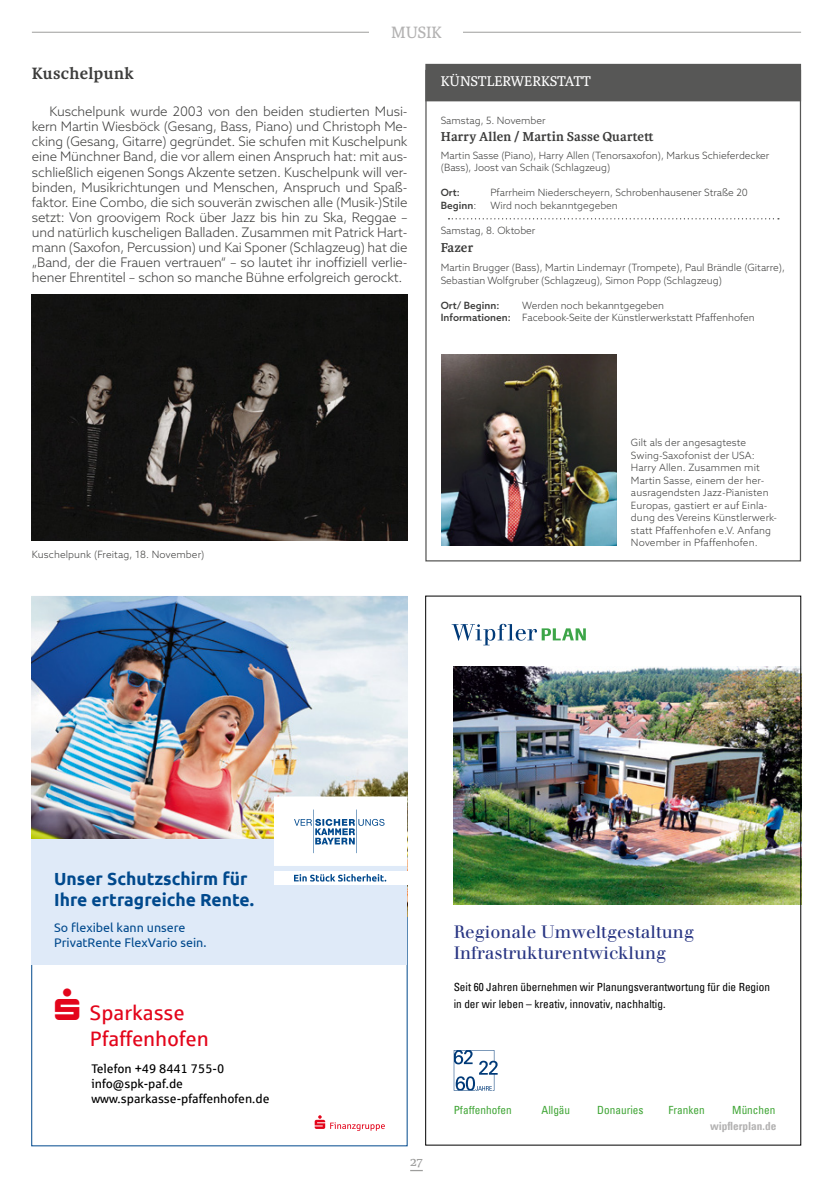
<style>
.page{position:relative;width:833px;height:1188px;background:#fff}
.page>*{position:absolute;margin:0;border:0;box-sizing:border-box;transform-origin:0 0}
.t1{font:20.88px/25.1px "Sparkasse Rg";color:#e3051b}
.t2{font:17.5px/21px "Walbaum";color:#283583}
.t3{font:700 17.5px/21.2px "Ubuntu";color:#00498d}
.t4{font:700 17.5px "Karmina";letter-spacing:.02em;color:#3c3c3b}
.t5{font:17.5px "Karmina";letter-spacing:-.005em;color:#b3b2b2}
.t6{font:15px "Karmina";color:#fff}
.t7{font:700 13.75px "Karmina";letter-spacing:.01em;color:#3c3c3b}
.t8{font:13.75px "Karmina";color:#9d9d9c}
.t9{font:300 13.12px/15px "Azo Sans";letter-spacing:-.01em;color:#3c3c3b;text-align:justify}
.t10{font:12.5px/15px "Sparkasse Rg";color:#000}
.t11{font:12.5px/15px "Ubuntu";color:#00498d}
.t12{font:condensed 11.25px/17.5px "Univers";color:#000}
.t13{font:condensed 11.25px "Univers";color:#3fa535}
.t14{font:700 condensed 11.25px "Univers LT Pro";color:#b3b2b2}
.t15{font:300 10px/12.5px "Azo Sans";color:#3c3c3b}
.t16{font:500 10px "Azo Sans";color:#3c3c3b}
.s1{font-weight:300}
.s2{font-weight:500}
.s3{font-style:inherit}
</style>
<div class="page">
<hr style="left:32px;top:32px;width:769px;height:1px;background:#9d9d9c">
<div style="left:370px;top:26px;width:93px;height:12px;background:#fff"></div>
<div style="left:425px;top:64px;width:376px;height:37px;background:#575756"></div>
<svg style="left:448px;top:218px;width:331px;height:1px"></svg>
<img style="left:32px;top:294px;width:375px;height:246px">
<svg style="left:315px;top:1115px;width:70px;height:15px"></svg>
<img style="left:32px;top:596px;width:375px;height:243px">
<div style="left:32px;top:839px;width:375px;height:125px;background:#dfeaf8"></div>
<div style="left:274px;top:796px;width:133px;height:69px;background:#fff"></div>
<div style="left:274px;top:870px;width:133px;height:14px;background:#fff"></div>
<svg style="left:294px;top:809px;width:90px;height:43px"></svg>
<svg style="left:294px;top:874px;width:92px;height:7px"></svg>
<svg style="left:451px;top:623px;width:135px;height:22px"></svg>
<img style="left:454px;top:666px;width:345px;height:238px">
<svg style="left:454px;top:1050px;width:43px;height:40px"></svg>
<img style="left:442px;top:354px;width:175px;height:191px">
<h2 class="t5" style="left:391px;top:22px;width:52px">MUSIK</h2>
<h3 class="t6" style="left:441px;top:73px;width:152px">KÜNSTLERWERKSTATT</h3>
<p class="t15" style="left:441px;top:114px;width:106px">Samstag, 5. November</p>
<h3 class="t7" style="left:441px;top:129px;width:214px">Harry Allen / Martin Sasse Quartett</h3>
<p class="t15" style="left:441px;top:148px;width:330px">Martin Sasse (Piano), Harry Allen (Tenorsaxofon), Markus Schieferdecker (Bass), Joost van Schaik (Schlagzeug)</p>
<p class="t16" style="left:441px;top:186px;width:21px">Ort:</p>
<p class="t15" style="left:490px;top:186px;width:259px">Pfarrheim Niederscheyern, Schrobenhausener Straße 20</p>
<p class="t16" style="left:441px;top:198px;width:37px">Beginn<span class="s1">:</span></p>
<p class="t15" style="left:490px;top:198px;width:129px">Wird noch bekanntgegeben</p>
<p class="t15" style="left:441px;top:224px;width:96px">Samstag, 8. Oktober</p>
<h3 class="t7" style="left:441px;top:239px;width:34px">Fazer</h3>
<p class="t15" style="left:441px;top:261px;width:346px">Martin Brugger (Bass), Martin Lindemayr (Trompete), Paul Brändle (Gitarre),<br>Sebastian Wolfgruber (Schlagzeug), Simon Popp (Schlagzeug)</p>
<p class="t16" style="left:441px;top:298px;width:60px">Ort/ Beginn:</p>
<h2 class="t4" style="left:32px;top:63px;width:104px">Kuschelpunk</h2>
<p class="t9" style="left:32px;top:104px;width:377px;text-indent:18px">Kuschelpunk wurde 2003 von den beiden studierten Musi&shy;kern Martin Wiesböck (Gesang, Bass, Piano) und Christoph Me&shy;cking (Gesang, Gitarre) gegründet. Sie schufen mit Kuschelpunk eine Münchner Band, die vor allem einen Anspruch hat: mit aus&shy;schließlich eigenen Songs Akzente setzen. Kuschelpunk will ver&shy;binden, Musikrichtungen und Menschen, Anspruch und Spaß&shy;faktor. Eine Combo, die sich souverän zwischen alle (Musik-)Stile setzt: Von groovigem Rock über Jazz bis hin zu Ska, Reggae – und natürlich kuscheligen Balladen. Zusammen mit Patrick Hart&shy;mann (Saxofon, Percussion) und Kai Sponer (Schlagzeug) hat die „Band, der die Frauen vertrauen“ – so lautet ihr inoffiziell verlie&shy;hener Ehrentitel – schon so manche Bühne erfolgreich gerockt.</p>
<p class="t15" style="left:441px;top:299px;width:315px;text-indent:82px">Werden noch bekanntgegeben<br><span class="s2">Informationen:</span> Facebook-Seite der Künstlerwerkstatt Pfaffenhofen</p>
<p class="t15" style="left:32px;top:547px;width:174px">Kuschelpunk (Freitag, 18. November)</p>
<h2 class="t3" style="left:54px;top:867px;width:201px">Unser Schutzschirm für<br>Ihre ertragreiche Rente.</h2>
<p class="t11" style="left:54px;top:919px;width:154px">So flexibel kann unsere<br>PrivatRente FlexVario sein.</p>
<h1 class="t1" style="left:90px;top:999px;width:120px;text-indent:-35px">▲ Sparkasse<br>Pfaffenhofen</h1>
<p class="t10" style="left:91px;top:1059px;width:180px">Telefon +49 <span class="s3">8441</span> 755-0 info@spk-paf.de www.sparkasse-pfaffenhofen.de</p>
<p class="t15" style="left:631px;top:436px;width:148px">Gilt als der angesagteste<br>Swing-Saxofonist der USA:<br>Harry Allen. Zusammen mit<br>Martin Sasse, einem der her&shy;ausragendsten Jazz-Pianisten<br>Europas, gastiert er auf Einla&shy;dung des Vereins Künstlerwerk&shy;statt Pfaffenhofen e.V. Anfang<br>November in Pfaffenhofen.</p>
<h2 class="t2" style="left:454px;top:920px;width:242px">Regionale Umweltgestaltung<br>Infrastrukturentwicklung</h2>
<p class="t12" style="left:454px;top:977px;width:318px">Seit 60 Jahren übernehmen wir Planungsverantwortung für die Region in der wir leben – kreativ, innovativ, nachhaltig.</p>
<h3 class="t8" style="left:410px;top:1153px;width:14px">27</h3>
<p class="t13" style="left:454px;top:1102px;width:60px">Pfaffenhofen</p>
<p class="t13" style="left:541px;top:1102px;width:30px">Allgäu</p>
<p class="t13" style="left:597px;top:1102px;width:48px">Donauries</p>
<p class="t13" style="left:668px;top:1102px;width:38px">Franken</p>
<p class="t13" style="left:732px;top:1102px;width:45px">München</p>
<p class="t14" style="left:710px;top:1118px;width:68px">wipflerplan.de</p>
</div>
